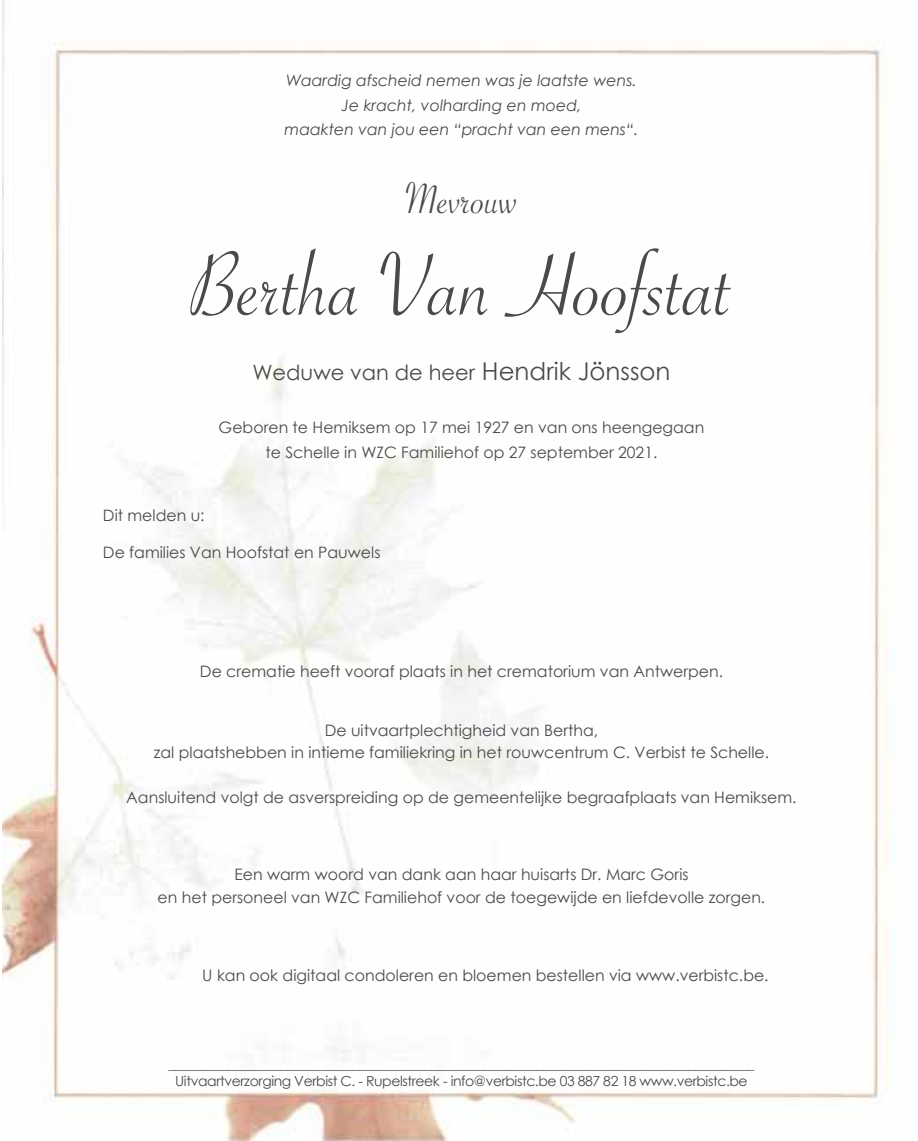
<style>
.page{position:relative;width:918px;height:1141px;background:#fff}
.page>*{position:absolute;margin:0;border:0;box-sizing:border-box;transform-origin:0 0}
.t1{font:96.25px "Savoye Let Plain";color:#4a4a49}
.t2{font:47.25px "Savoye Let Plain";color:#4a4a49}
.t3{font:21px "Century Gothic";color:#4a4a49}
.t4{font:15.75px/24.3px "Century Gothic";color:#4a4a49;text-align:center}
.t5{font:italic 15.75px/24.5px "Century Gothic";color:#4a4a49;text-align:center}
.t6{font:13.83px/17.5px "Century Gothic";letter-spacing:-.03em;color:#4a4a49;text-align:center}
.s1{font-size:24.5px}
</style>
<div class="page">
<img style="left:2px;top:0;width:885px;height:1141px">
<p class="t5" style="left:285px;top:68px;width:355px">Waardig afscheid nemen was je laatste wens.<br>Je kracht, volharding en moed,<br>maakten van jou een “pracht van een mens“.</p>
<h2 class="t2" style="left:405px;top:168px;width:114px">Mevrouw</h2>
<h1 class="t1" style="left:190px;top:222px;width:543px">Bertha Van Hoofstat</h1>
<h3 class="t3" style="left:252px;top:358px;width:420px">Weduwe van de heer <span class="s1">Hendrik Jönsson</span></h3>
<p class="t4" style="left:219px;top:415px;width:487px">Geboren te Hemiksem op 17 mei 1927 en van ons heengegaan te Schelle in WZC Familiehof op 27 september 2021.</p>
<p class="t4" style="left:103px;top:503px;width:103px">Dit melden u:</p>
<p class="t4" style="left:103px;top:540px;width:279px">De families Van Hoofstat en Pauwels</p>
<p class="t4" style="left:200px;top:659px;width:524px">De crematie heeft vooraf plaats in het crematorium van Antwerpen.</p>
<p class="t4" style="left:154px;top:718px;width:617px;line-height:22.6px">De uitvaartplechtigheid van Bertha,<br>zal plaatshebben in intieme familiekring in het rouwcentrum C. Verbist te Schelle.</p>
<p class="t4" style="left:126px;top:785px;width:672px">Aansluitend volgt de asverspreiding op de gemeentelijke begraafplaats van Hemiksem.</p>
<p class="t4" style="left:158px;top:863px;width:609px;line-height:22.8px">Een warm woord van dank aan haar huisarts Dr. Marc Goris<br>en het personeel van WZC Familiehof voor de toegewijde en liefdevolle zorgen.</p>
<p class="t4" style="left:202px;top:963px;width:568px">U kan ook digitaal condoleren en bloemen bestellen via www.verbistc.be.</p>
<p class="t6" style="left:168px;top:1055px;width:588px">_________________________________________________________________________________________<br>Uitvaartverzorging Verbist C. - Rupelstreek - info@verbistc.be 03 887 82 18 www.verbistc.be</p>
</div>
